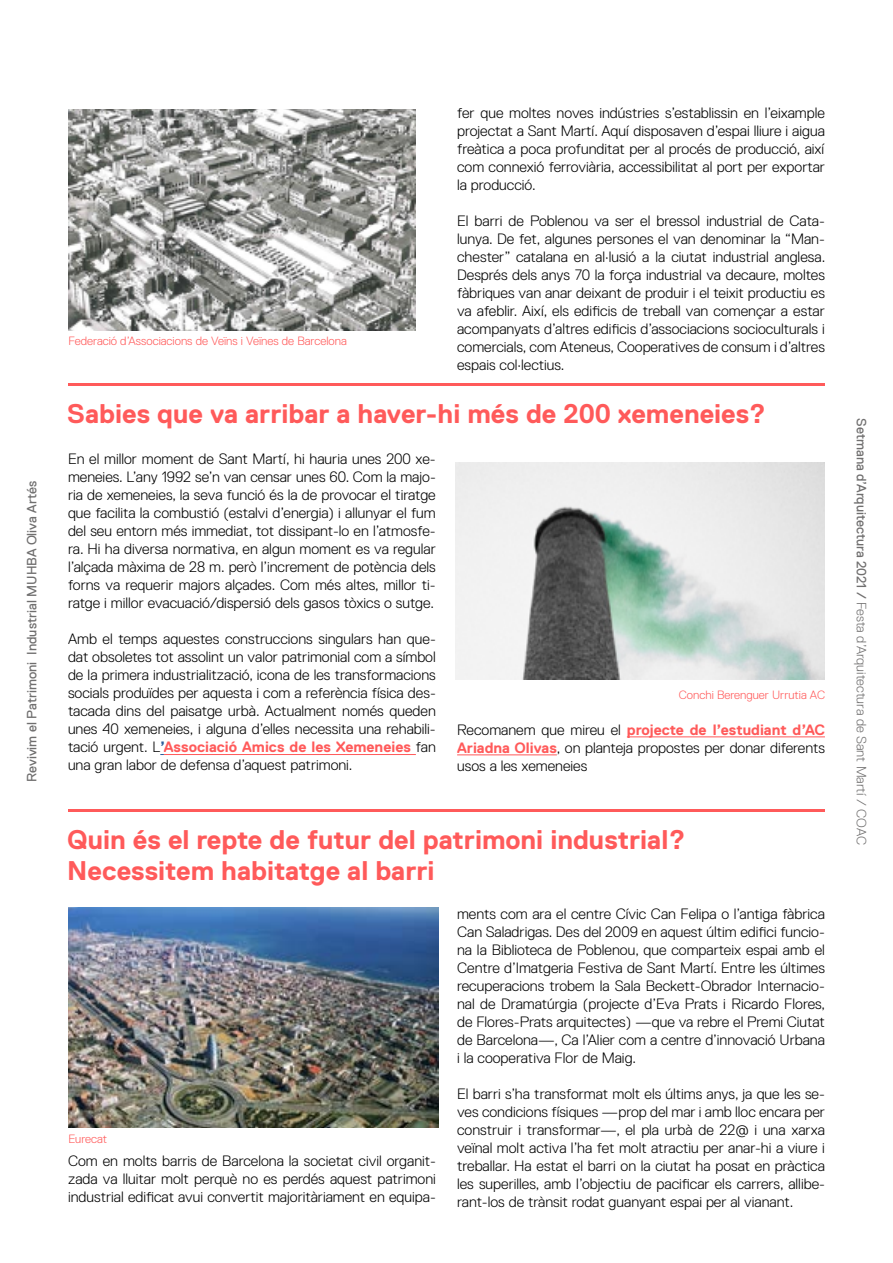
<style>
.page{position:relative;width:893px;height:1263px;background:#fff}
.page>*{position:absolute;margin:0;border:0;box-sizing:border-box;transform-origin:0 0}
.t1{font:700 27px/31.5px "Replica Pro";color:#ff5a5a}
.t2{font:300 15px/18px "Replica Pro";color:#000;text-align:justify}
.t3{font:300 13.5px "Replica Pro";color:#706f6f}
.t4{font:13.5px "Replica Pro";color:#706f6f}
.t5{font:300 12px "Replica Pro";color:#ff5a5a}
.s1{font-weight:700;color:#275b9b}
.s2{font-weight:700;color:#ff5a5a}
.s3{font-weight:400}
</style>
<div class="page">
<hr style="left:164px;top:754px;width:252px;height:1px;background:#ff5a5a">
<hr style="left:627px;top:737px;width:198px;height:1px;background:#ff5a5a">
<hr style="left:457px;top:755px;width:100px;height:1px;background:#ff5a5a">
<img style="left:68px;top:110px;width:348px;height:220px">
<img style="left:68px;top:907px;width:370px;height:220px">
<img style="left:455px;top:462px;width:370px;height:218px">
<hr style="left:68px;top:384px;width:757px;height:2px;background:#ff5a5a">
<hr style="left:68px;top:809px;width:757px;height:2px;background:#ff5a5a">
<p class="t4" style="left:24px;top:782px;width:303px;rotate:-90deg">Revivim el Patrimoni Industrial MUHBA Oliva Artés</p>
<p class="t5" style="left:68px;top:335px;width:280px">Federació d’Associacions de Veïns i Veïnes de Barcelona</p>
<p class="t2" style="left:457px;top:104px;width:369px">fer que moltes noves indústries s’establissin en l’eixample projectat a Sant Martí. Aquí disposaven d’espai lliure i aigua freàtica a poca profunditat per al procés de producció, així com connexió ferroviària, accessibilitat al port per exportar la producció.</p>
<p class="t2" style="left:457px;top:212px;width:370px">El barri de Poblenou va ser el bressol industrial de Cata&shy;lunya. De fet, algunes persones el van denominar la “Man&shy;chester” catalana en al·lusió a la ciutat industrial anglesa.<br>Després dels anys 70 la força industrial va decaure, moltes fàbriques van anar deixant de produir i el teixit productiu es va afeblir. Així, els edificis de treball van començar a estar acompanyats d’altres edificis d’associacions socioculturals i comercials, com Ateneus, Cooperatives de consum i d’altres espais col·lectius.</p>
<h1 class="t1" style="left:67px;top:398px;width:700px">Sabies que va arribar a haver-hi més de 200 xemeneies?</h1>
<p class="t2" style="left:68px;top:450px;width:369px">En el millor moment de Sant Martí, hi hauria unes 200 xe&shy;meneies. L’any 1992 se’n van censar unes 60. Com la majo&shy;ria de xemeneies, la seva funció és la de provocar el tiratge que facilita la combustió (estalvi d’energia) i allunyar el fum del seu entorn més immediat, tot dissipant-lo en l’atmosfe&shy;ra. Hi ha diversa normativa, en algun moment es va regular l’alçada màxima de 28 m. però l’increment de potència dels forns va requerir majors alçades. Com més altes, millor ti&shy;ratge i millor evacuació/dispersió dels gasos tòxics o sutge.</p>
<p class="t2" style="left:68px;top:630px;width:369px">Amb el temps aquestes construccions singulars han que&shy;dat obsoletes tot assolint un valor patrimonial com a símbol de la primera industrialització, icona de les transformacions socials produïdes per aquesta i com a referència física des&shy;tacada dins del paisatge urbà. Actualment només queden unes 40 xemeneies, i alguna d’elles necessita una rehabili&shy;tació urgent. L<span class="s1">’</span><span class="s2">Associació Amics de les Xemeneies</span> fan una gran labor de defensa d’aquest patrimoni.</p>
<p class="t5" style="left:679px;top:688px;width:148px">Conchi Berenguer Urrutia AC</p>
<p class="t2" style="left:457px;top:720px;width:369px">Recomanem que mireu el <span class="s2">projecte de l’estudiant d’AC Ariadna Olivas</span>, on planteja propostes per donar diferents usos a les xemeneies</p>
<h1 class="t1" style="left:67px;top:823px;width:620px">Quin és el repte de futur del patrimoni industrial?<br>Necessitem habitatge al barri</h1>
<p class="t5" style="left:68px;top:1132px;width:40px">Eurecat</p>
<p class="t2" style="left:68px;top:1152px;width:369px">Com en molts barris de Barcelona la societat civil organit&shy;zada va lluitar molt perquè no es perdés aquest patrimoni industrial edificat avui convertit majoritàriament en equipa-</p>
<p class="t2" style="left:457px;top:905px;width:370px">ments com ara el centre Cívic Can Felipa o l’antiga fàbrica Can Saladrigas. Des del 2009 en aquest últim edifici funcio&shy;na la Biblioteca de Poblenou, que comparteix espai amb el Centre d’Imatgeria Festiva de Sant Martí. Entre les últimes recuperacions trobem la Sala Beckett-Obrador Internacio&shy;nal de Dramatúrgia (projecte d’Eva Prats i Ricardo Flores, de Flores-Prats arquitectes) —que va rebre el Premi Ciutat de Barcelona—, Ca l’Alier com a centre d’innovació Urbana i la cooperativa Flor de Maig.</p>
<p class="t2" style="left:457px;top:1085px;width:369px">El barri s’ha transformat molt els últims anys, ja que les se&shy;ves condicions físiques —prop del mar i amb lloc encara per construir i transformar—, el pla urbà de 22@ i una xarxa veïnal molt activa l’ha fet molt atractiu per anar-hi a viure i treballar. Ha estat el barri on la ciutat ha posat en pràctica les superilles, amb l’objectiu de pacificar els carrers, allibe&shy;rant-los de trànsit rodat guanyant espai per al vianant.</p>
<p class="t3" style="left:869px;top:418px;width:428px;rotate:90deg"><span class="s3">Setmana d’Arquitectura 2021 /</span> Festa d’Arquitectura de Sant Martí / COAC</p>
</div>
